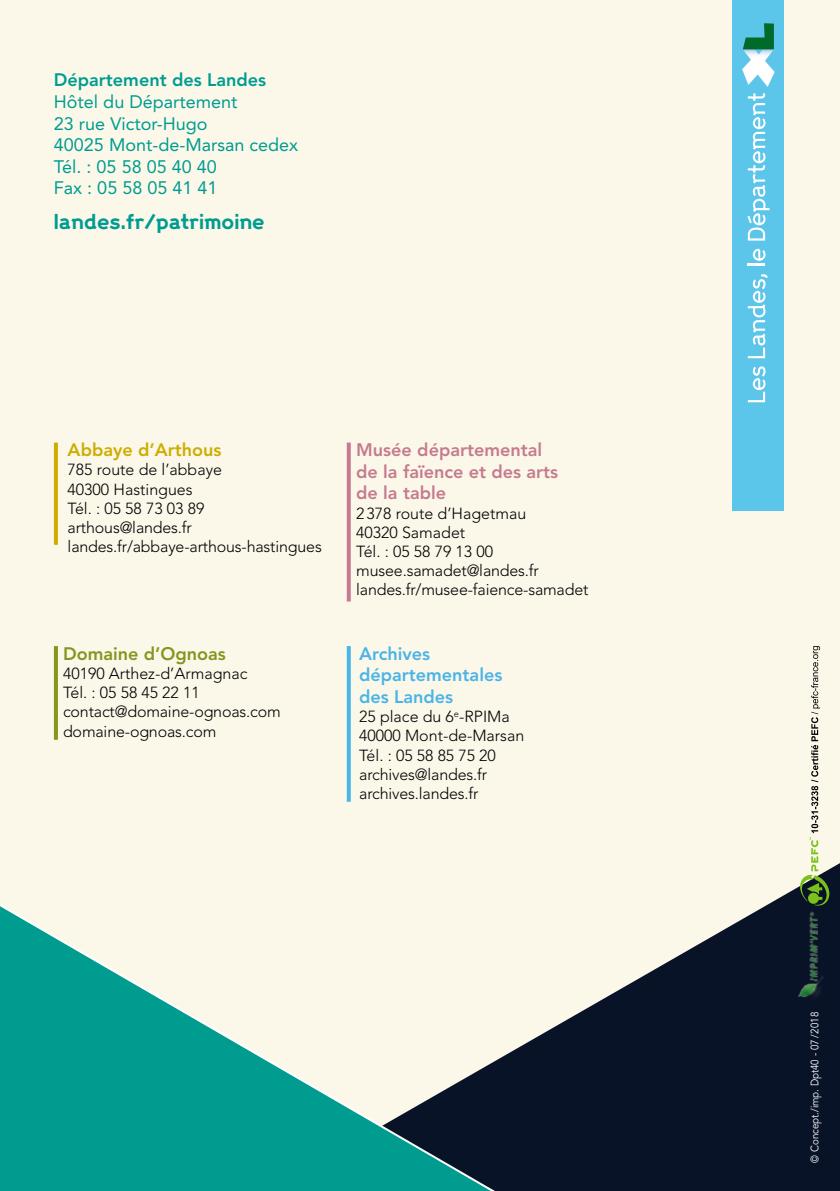
<style>
.page{position:relative;width:840px;height:1191px;background:#fff}
.page>*{position:absolute;margin:0;border:0;box-sizing:border-box;transform-origin:0 0}
.t1{font:700 19px "Progress";color:#009c90}
.t2{font:18px/21.6px "Avenir LT Std";color:#009c90}
.t3{font:800 18px/21.6px "Avenir LT Std";color:#c57b8f}
.t4{font:800 18px/21.6px "Avenir LT Std";color:#4bb4e7}
.t5{font:800 18px "Avenir LT Std";color:#009c90}
.t6{font:800 18px "Avenir LT Std";color:#cead00}
.t7{font:800 18px "Avenir LT Std";color:#84961e}
.t8{font:300 16px/19.2px "Avenir LT Std";letter-spacing:-.01em;color:#000}
.t9{font:10.8px "Avenir LT Std";color:#fff;scale:.9 1}
</style>
<div class="page">
<div style="left:0;top:0;width:839px;height:1191px;background:#fbf8ea"></div>
<svg style="left:537px;top:863px;width:302px;height:328px;fill:#091328"></svg>
<svg style="left:0;top:904px;width:537px;height:287px"></svg>
<svg style="left:799px;top:646px;width:29px;height:259px"></svg>
<div style="left:731px;top:0;width:51px;height:510px;background:#5cc5ea"></div>
<svg style="left:747px;top:366px;width:18px;height:36px"></svg>
<svg style="left:747px;top:274px;width:20px;height:84px"></svg>
<svg style="left:747px;top:249px;width:18px;height:16px"></svg>
<svg style="left:747px;top:93px;width:22px;height:147px"></svg>
<svg style="left:742px;top:23px;width:32px;height:64px"></svg>
<img style="left:792px;top:904px;width:34px;height:100px">
<svg style="left:54px;top:442px;width:4px;height:103px"></svg>
<svg style="left:346px;top:442px;width:4px;height:159px"></svg>
<svg style="left:54px;top:646px;width:4px;height:94px"></svg>
<svg style="left:346px;top:646px;width:4px;height:155px"></svg>
<p class="t5" style="left:54px;top:69px;width:213px">Département des Landes</p>
<p class="t2" style="left:54px;top:91px;width:246px">Hôtel du Département<br>23 rue Victor-Hugo<br>40025 Mont-de-Marsan cedex<br>Tél. : 05 58 05 40 40<br>Fax : 05 58 05 41 41</p>
<p class="t1" style="left:54px;top:208px;width:212px">landes.fr/patrimoine</p>
<p class="t6" style="left:68px;top:439px;width:155px">Abbaye d’Arthous</p>
<p class="t8" style="left:68px;top:460px;width:255px">785 route de l’abbaye<br>40300 Hastingues<br>Tél. : 05 58 73 03 89 arthous@landes.fr landes.fr/abbaye-arthous-hastingues</p>
<p class="t7" style="left:63px;top:643px;width:164px">Domaine d’Ognoas</p>
<p class="t8" style="left:63px;top:664px;width:219px">40190 Arthez-d’Armagnac<br>Tél. : 05 58 45 22 11 contact@domaine-ognoas.com domaine-ognoas.com</p>
<p class="t3" style="left:356px;top:439px;width:203px">Musée départemental de la faïence et des arts de la table</p>
<p class="t8" style="left:356px;top:503px;width:233px">2378 route d’Hagetmau<br>40320 Samadet<br>Tél. : 05 58 79 13 00 musee.samadet@landes.fr landes.fr/musee-faience-samadet</p>
<p class="t4" style="left:359px;top:642px;width:145px">Archives départementales des Landes</p>
<p class="t8" style="left:359px;top:707px;width:166px">25 place du 6<sup>e</sup>-RPIMa<br>40000 Mont-de-Marsan<br>Tél. : 05 58 85 75 20 archives@landes.fr archives.landes.fr</p>
<p class="t9" style="left:808px;top:1162px;width:169px;rotate:-90deg">© Concept./imp. Dpt40 - 07/2018</p>
</div>
